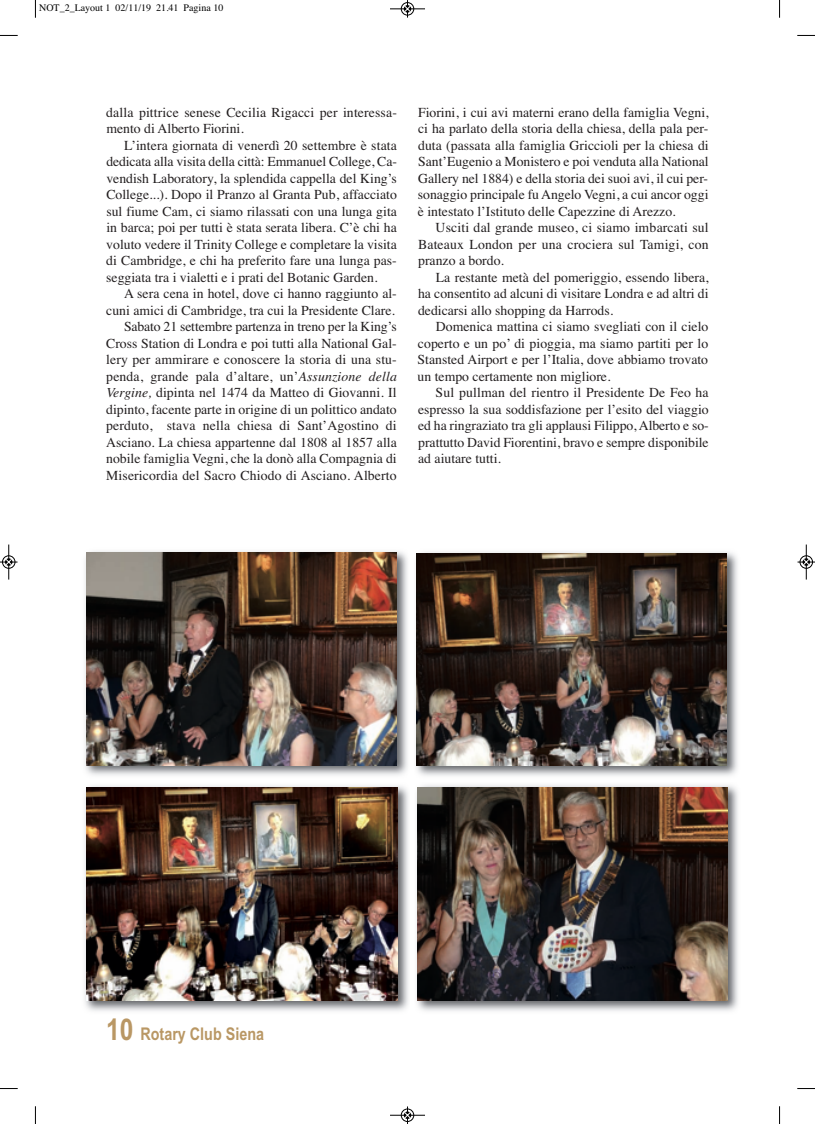
<style>
.page{position:relative;width:815px;height:1124px;background:#fff}
.page>*{position:absolute;margin:0;border:0;box-sizing:border-box;transform-origin:0 0}
.t1{font:700 17.5px "Arial Narrow";color:#b99764}
.t2{font:13.75px/16.5px "Times";color:#231f20;text-align:justify}
.t3{font:10px "Times";color:#000}
.s1{font-style:italic}
.s2{font-size:30px}
</style>
<div class="page">
<img style="left:84px;top:551px;width:654px;height:460px">
<img style="left:87px;top:552px;width:310px;height:212px">
<img style="left:411px;top:551px;width:2px;height:230px">
<img style="left:417px;top:553px;width:310px;height:212px">
<img style="left:418px;top:786px;width:309px;height:213px">
<img style="left:86px;top:786px;width:311px;height:213px">
<svg style="left:35px;top:0;width:1px;height:18px"></svg>
<svg style="left:0;top:35px;width:18px;height:1px"></svg>
<svg style="left:779px;top:0;width:1px;height:18px"></svg>
<svg style="left:797px;top:35px;width:18px;height:1px"></svg>
<svg style="left:35px;top:1106px;width:1px;height:17px"></svg>
<svg style="left:0;top:1088px;width:18px;height:1px"></svg>
<svg style="left:779px;top:1106px;width:1px;height:17px"></svg>
<svg style="left:797px;top:1088px;width:18px;height:1px"></svg>
<div style="left:401px;top:2px;width:13px;height:14px;border:1px solid #fff;border-radius:50%"></div>
<hr style="left:390px;top:9px;width:35px;height:1px;background:#000">
<div style="left:401px;top:2px;width:13px;height:13px;border:1px solid #000;border-radius:50%"></div>
<svg style="left:404px;top:0;width:7px;height:18px"></svg>
<hr style="left:390px;top:1114px;width:35px;height:1px;background:#000">
<div style="left:401px;top:1108px;width:13px;height:13px;border:1px solid #000;border-radius:50%"></div>
<svg style="left:404px;top:1106px;width:7px;height:17px"></svg>
<hr style="left:9px;top:544px;width:1px;height:35px;background:#000">
<div style="left:2px;top:555px;width:13px;height:13px;border:1px solid #000;border-radius:50%"></div>
<svg style="left:0;top:558px;width:18px;height:7px"></svg>
<hr style="left:806px;top:544px;width:1px;height:35px;background:#000">
<div style="left:800px;top:555px;width:13px;height:13px;border:1px solid #000;border-radius:50%"></div>
<svg style="left:798px;top:558px;width:17px;height:7px"></svg>
<p class="t3" style="left:39px;top:-1px;width:186px">NOT_2_Layout 1 02/11/19 21.41 Pagina 10</p>
<p class="t2" style="left:106px;top:103px;width:292px">dalla pittrice senese Cecilia Rigacci per interessa&shy;mento di Alberto Fiorini.</p>
<p class="t2" style="left:106px;top:136px;width:292px;text-indent:18px">L’intera giornata di venerdì 20 settembre è stata dedicata alla visita della città: Emmanuel College, Ca&shy;vendish Laboratory, la splendida cappella del King’s College...). Dopo il Pranzo al Granta Pub, affacciato sul fiume Cam, ci siamo rilassati con una lunga gita in barca; poi per tutti è stata serata libera. C’è chi ha voluto vedere il Trinity College e completare la visita di Cambridge, e chi ha preferito fare una lunga pas&shy;seggiata tra i vialetti e i prati del Botanic Garden.</p>
<p class="t2" style="left:106px;top:284px;width:292px;text-align:right">A sera cena in hotel, dove ci hanno raggiunto al&shy;cuni amici di Cambridge, tra cui la Presidente Clare.<br>Sabato 21 settembre partenza in treno per la King’s Cross Station di Londra e poi tutti alla National Gal&shy;lery per ammirare e conoscere la storia di una stu&shy;penda, grande pala d’altare, un’<span class="s1">Assunzione della Vergine,</span> dipinta nel 1474 da Matteo di Giovanni. Il dipinto, facente parte in origine di un polittico andato perduto, stava nella chiesa di Sant’Agostino di Asciano. La chiesa appartenne dal 1808 al 1857 alla nobile famiglia Vegni, che la donò alla Compagnia di Misericordia del Sacro Chiodo di Asciano. Alberto</p>
<p class="t2" style="left:418px;top:103px;width:292px">Fiorini, i cui avi materni erano della famiglia Vegni, ci ha parlato della storia della chiesa, della pala per&shy;duta (passata alla famiglia Griccioli per la chiesa di Sant’Eugenio a Monistero e poi venduta alla National Gallery nel 1884) e della storia dei suoi avi, il cui per&shy;sonaggio principale fu Angelo Vegni, a cui ancor oggi è intestato l’Istituto delle Capezzine di Arezzo.</p>
<p class="t2" style="left:418px;top:218px;width:292px;text-indent:18px">Usciti dal grande museo, ci siamo imbarcati sul Bateaux London per una crociera sul Tamigi, con pranzo a bordo.</p>
<p class="t2" style="left:418px;top:268px;width:292px;text-indent:18px">La restante metà del pomeriggio, essendo libera, ha consentito ad alcuni di visitare Londra e ad altri di dedicarsi allo shopping da Harrods.</p>
<p class="t2" style="left:418px;top:317px;width:292px;text-indent:18px">Domenica mattina ci siamo svegliati con il cielo coperto e un po’ di pioggia, ma siamo partiti per lo Stansted Airport e per l’Italia, dove abbiamo trovato un tempo certamente non migliore.</p>
<p class="t2" style="left:418px;top:383px;width:292px;text-indent:17px">Sul pullman del rientro il Presidente De Feo ha espresso la sua soddisfazione per l’esito del viaggio ed ha ringraziato tra gli applausi Filippo, Alberto e so&shy;prattutto David Fiorentini, bravo e sempre disponibile ad aiutare tutti.</p>
<p class="t1" style="left:106px;top:1020px;width:159px"><span class="s2">10</span> Rotary Club Siena</p>
</div>
